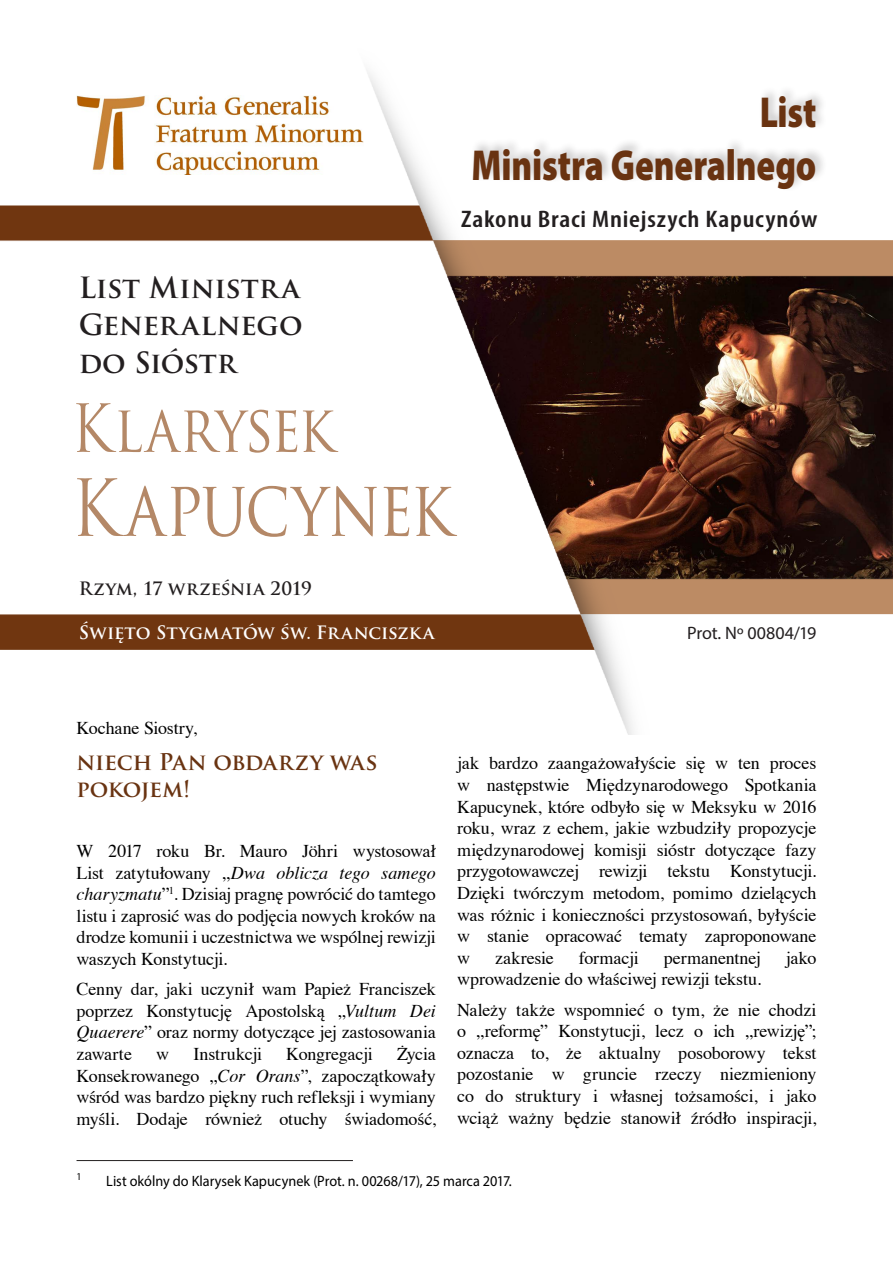
<style>
.page{position:relative;width:893px;height:1263px;background:#fff}
.page>*{position:absolute;margin:0;border:0;box-sizing:border-box;transform-origin:0 0}
.t1{font:76.5px "Trajan Pro";letter-spacing:-.02em;color:#b48867;scale:.83 1}
.t2{font:64.5px "Trajan Pro";letter-spacing:-.01em;color:#b48867;scale:.84 1}
.t3{font:900 43.5px "Myriad Pro";letter-spacing:-.005em;color:#693311;scale:.8 1}
.t4{font:700 28.5px/37.5px "Trajan Pro";letter-spacing:-.005em;color:#231f20}
.t5{font:600 condensed 24px "Myriad Pro";letter-spacing:.03em;color:#231f20;scale:1.15 1}
.Razdel{font:700 22.5px/27px "Trajan Pro";letter-spacing:-.01em;color:#693311}
.tekst{font:18px/21.6px "Times";letter-spacing:-.01em;color:#000;text-align:justify}
.t6{font:700 18px "Trajan Pro";letter-spacing:-.01em;color:#fff}
.t7{font:700 18px "Trajan Pro";letter-spacing:-.005em;color:#231f20}
.t8{font:18px "Myriad Pro";color:#231f20}
.snoska{font:15px "Myriad Pro";color:#000;scale:.95 1}
.snoska-2{font:10.5px "Myriad Pro";color:#000;scale:.95 1}
.s1{font-style:italic}
</style>
<div class="page">
<img style="left:0;top:70px;width:893px;height:665px">
<div style="left:469px;top:84px;width:359px;height:108px;background:#231f20;opacity:.25"></div>
<img style="left:77px;top:96px;width:287px;height:79px">
<hr style="left:77px;top:1160px;width:276px;height:1px;background:#231f20">
<p class="t3" style="left:760px;top:83px;width:72px">List</p>
<p class="t3" style="left:471px;top:136px;width:433px">Ministra Generalnego</p>
<p class="t4" style="left:79px;top:269px;width:226px">List Ministra<br>Generalnego</p>
<p class="t4" style="left:79px;top:344px;width:160px">do Sióstr</p>
<p class="t5" style="left:461px;top:205px;width:311px">Zakonu Braci Mniejszych Kapucynów</p>
<p class="t2" style="left:71px;top:387px;width:315px">Klarysek</p>
<p class="t1" style="left:71px;top:459px;width:461px">Kapucynek</p>
<p class="t7" style="left:79px;top:577px;width:235px">Rzym, 17 września 2019</p>
<p class="t6" style="left:79px;top:621px;width:357px">Święto Stygmatów św. Franciszka</p>
<p class="t8" style="left:687px;top:621px;width:131px">Prot. Nº 00804/19</p>
<p class="tekst" style="left:77px;top:716px;width:122px">Kochane Siostry,</p>
<p class="Razdel" style="left:77px;top:748px;width:303px">niech Pan obdarzy was pokojem!</p>
<p class="tekst" style="left:77px;top:839px;width:361px">W 2017 roku Br. Mauro Jöhri wystosował List zatytułowany „<span class="s1">Dwa oblicza tego samego charyzmatu</span>”<sup>1</sup>. Dzisiaj pragnę powrócić do tamtego listu i zaprosić was do podjęcia nowych kroków na drodze komunii i uczestnictwa we wspólnej rewizji waszych Konstytucji.</p>
<p class="tekst" style="left:77px;top:977px;width:361px">Cenny dar, jaki uczynił wam Papież Franciszek poprzez Konstytucję Apostolską „<span class="s1">Vultum Dei Quaerere</span>” oraz normy dotyczące jej zastosowania zawarte</p>
<p class="tekst" style="left:77px;top:1041px;width:361px;text-indent:320px">Życia Konsekrowanego „<span class="s1">Cor Orans</span>”, zapoczątkowały wśród was bardzo piękny ruch refleksji i wymiany myśli. Dodaje również otuchy świadomość,</p>
<p class="tekst" style="left:156px;top:1041px;width:14px">w</p>
<p class="tekst" style="left:193px;top:1041px;width:70px">Instrukcji</p>
<p class="tekst" style="left:286px;top:1041px;width:88px">Kongregacji</p>
<p class="tekst" style="left:457px;top:751px;width:361px">jak bardzo zaangażowałyście się w ten proces w następstwie Międzynarodowego Spotkania Kapucynek, które odbyło się w Meksyku w 2016 roku, wraz z echem, jakie wzbudziły propozycje międzynarodowej komisji sióstr dotyczące fazy przygotowawczej rewizji tekstu Konstytucji.<br>Dzięki twórczym metodom, pomimo dzielących was różnic i konieczności przystosowań, byłyście w stanie opracować tematy zaproponowane w</p>
<p class="tekst" style="left:495px;top:945px;width:60px">zakresie</p>
<p class="tekst" style="left:579px;top:945px;width:61px">formacji</p>
<p class="tekst" style="left:664px;top:945px;width:99px">permanentnej</p>
<p class="tekst" style="left:786px;top:945px;width:32px">jako</p>
<p class="tekst" style="left:457px;top:967px;width:306px">wprowadzenie do właściwej rewizji tekstu.</p>
<p class="tekst" style="left:457px;top:997px;width:361px">Należy także wspomnieć o tym, że nie chodzi o „reformę” Konstytucji, lecz o ich „rewizję”; oznacza to, że aktualny posoborowy tekst pozostanie w gruncie rzeczy niezmieniony co do struktury i własnej tożsamości, i jako wciąż ważny będzie stanowił źródło inspiracji,</p>
<p class="snoska-2" style="left:77px;top:1170px;width:7px">1</p>
<p class="snoska" style="left:106px;top:1172px;width:428px">List okólny do Klarysek Kapucynek (Prot. n. 00268/17), 25 marca 2017.</p>
</div>
